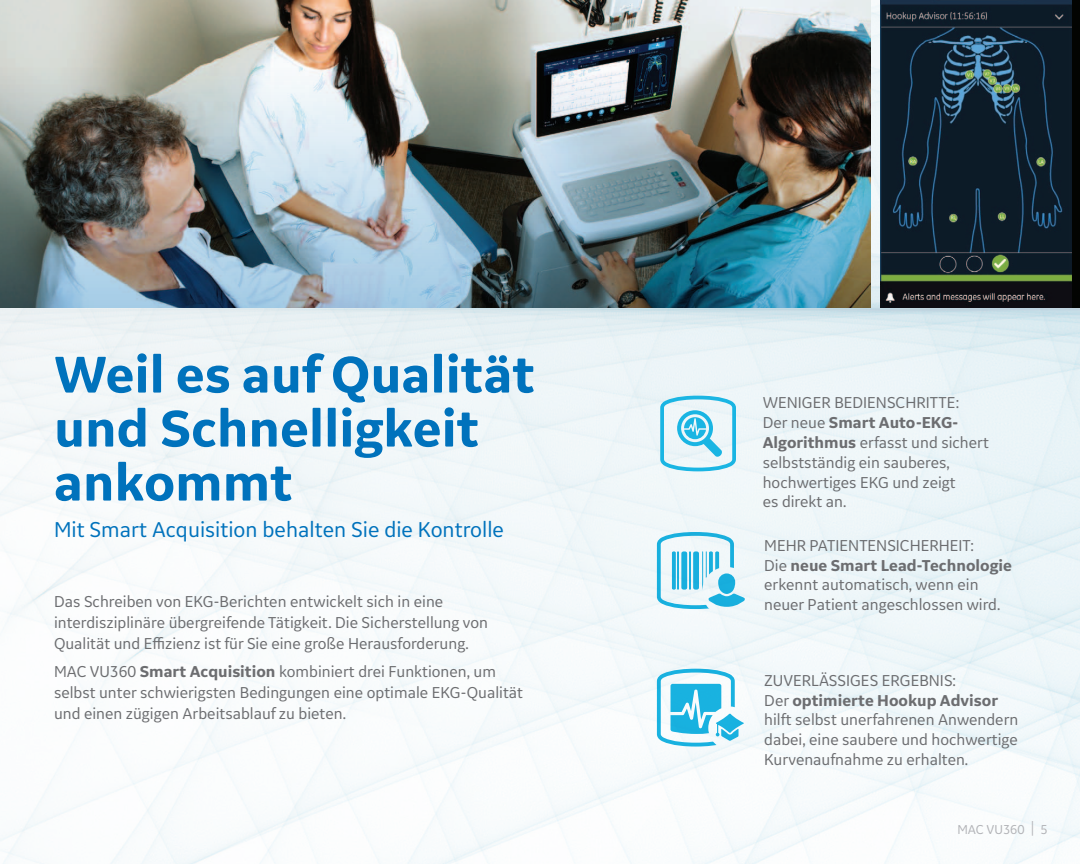
<style>
.page{position:relative;width:1080px;height:864px;background:#fff}
.page>*{position:absolute;margin:0;border:0;box-sizing:border-box;transform-origin:0 0}
.t1{font:700 54px/54px "GE Inspira Sans";color:#0072bc}
.t2{font:22.5px "GE Inspira Sans";color:#0072bc}
.t3{font:16.5px/19.8px "GE Inspira Sans";color:#6c6d70}
.t4{font:13.5px "GE Inspira Sans";color:#b2b3b7}
.s1{font-weight:700}
.s2{font-size:17.55px}
</style>
<div class="page">
<img style="left:0;top:0;width:1080px;height:864px">
<div style="left:702px;top:567px;width:49px;height:49px;background:#f0f7f9;border-radius:50%"></div>
<svg style="left:657px;top:532px;width:88px;height:77px"></svg>
<div style="left:708px;top:707px;width:43px;height:43px;background:#f5f9fb;border-radius:50%"></div>
<svg style="left:657px;top:669px;width:87px;height:78px"></svg>
<svg style="left:660px;top:396px;width:76px;height:75px"></svg>
<img style="left:881px;top:0;width:190px;height:308px">
<img style="left:0;top:0;width:871px;height:66px">
<img style="left:0;top:66px;width:871px;height:242px">
<h1 class="t1" style="left:54px;top:346px;width:482px">Weil es auf Qualität und Schnelligkeit ankommt</h1>
<h2 class="t2" style="left:54px;top:515px;width:452px">Mit Smart Acquisition behalten Sie die Kontrolle</h2>
<p class="t3" style="left:54px;top:591px;width:436px;line-height:21px">Das Schreiben von EKG-Berichten entwickelt sich in eine interdisziplinäre übergreifende Tätigkeit. Die Sicherstellung von<br>Qualität und Effizienz ist für Sie eine große Herausforderung.</p>
<p class="t3" style="left:54px;top:661px;width:471px;line-height:21px">MAC VU360 <span class="s1">Smart Acquisition</span> kombiniert drei Funktionen, um selbst unter schwierigsten Bedingungen eine optimale EKG-Qualität und einen zügigen Arbeitsablauf zu bieten.</p>
<p class="t3" style="left:763px;top:393px;width:228px;text-indent:72px">BEDIENSCHRITTE:<br>Der neue <span class="s1">Smart Auto-EKG-<br>Algorithmus</span> erfasst und sichert selbstständig ein sauberes, hochwertiges EKG und zeigt<br>es direkt an.</p>
<p class="t3" style="left:763px;top:393px;width:25px">Weniger</p>
<p class="t3" style="left:764px;top:535px;width:249px">MEHR PATIENTENSICHERHEIT:<br>Die <span class="s1">neue Smart Lead-Technologie </span>erkennt automatisch, wenn ein neuer Patient angeschlossen wird.</p>
<p class="t3" style="left:764px;top:670px;width:256px">ZUVERLÄSSIGES ERGEBNIS:<br>Der <span class="s1">optimierte Hookup Advisor </span>hilft selbst unerfahrenen Anwendern dabei, eine saubere und hochwertige<br>Kurvenaufnahme zu erhalten.</p>
<p class="t4" style="left:957px;top:821px;width:92px">MAC VU360 <span class="s2">|</span> 5</p>
</div>
